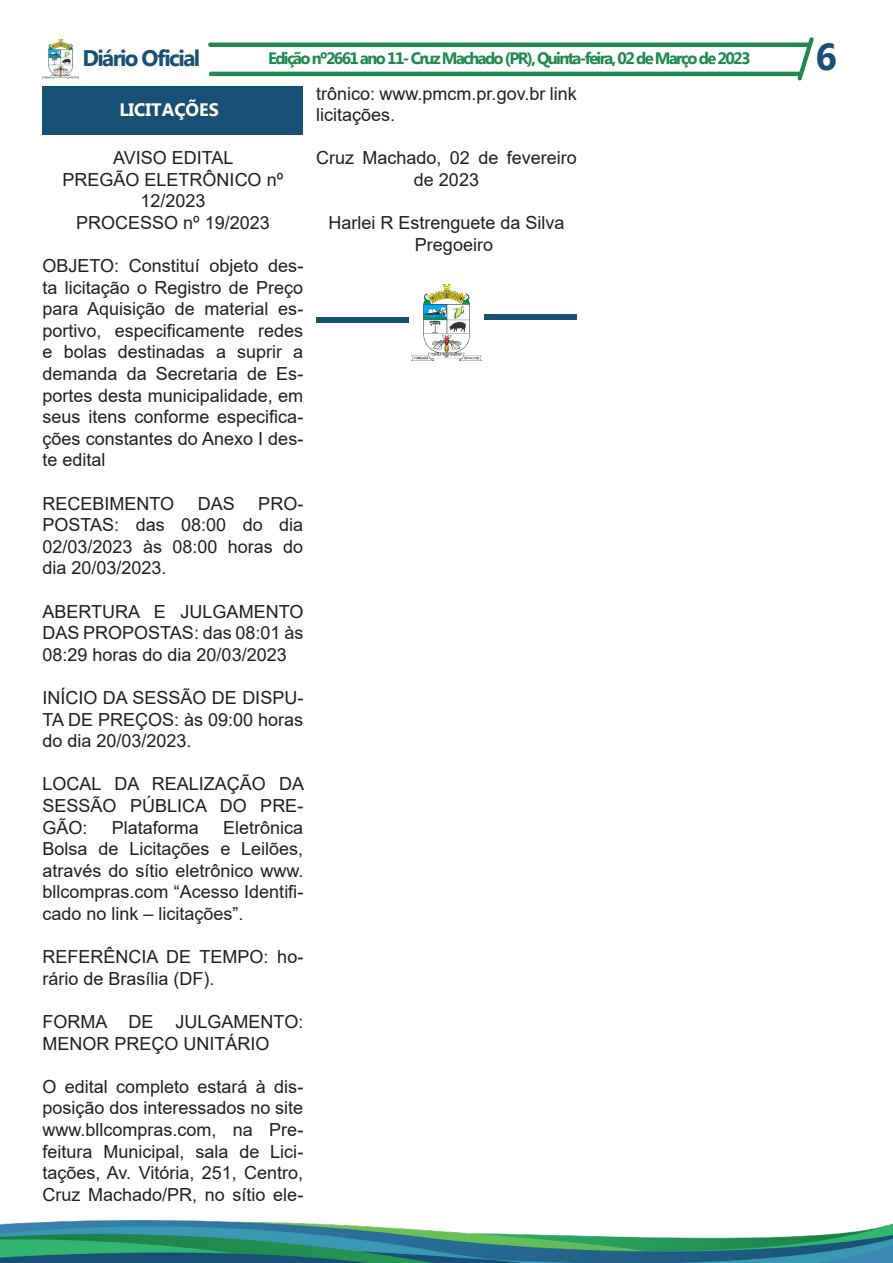
<style>
.page{position:relative;width:893px;height:1263px;background:#fff}
.page>*{position:absolute;margin:0;border:0;box-sizing:border-box;transform-origin:0 0}
.t1{font:700 37.5px "Myanmar Text";color:#175074}
.t2{font:700 22.5px "Myanmar Text";letter-spacing:-.07em;color:#175074}
.t3{font:18px/21.6px "Arial";color:#231f20;text-align:justify}
.t4{font:700 18px "Myanmar Text";color:#fff}
.t5{font:700 16.5px "Myanmar Text";letter-spacing:-.1em;color:#20894d}
</style>
<div class="page">
<img style="left:0;top:1219px;width:893px;height:44px">
<hr style="left:208px;top:43px;width:602px;height:4px;background:#20894d;border-radius:2px">
<hr style="left:209px;top:72px;width:593px;height:4px;background:#20894d;border-radius:2px">
<img style="left:43px;top:40px;width:36px;height:38px">
<svg style="left:797px;top:37px;width:17px;height:44px"></svg>
<div style="left:43px;top:86px;width:260px;height:49px;background:#175074"></div>
<svg style="left:316px;top:317px;width:93px;height:5px"></svg>
<img style="left:411px;top:285px;width:71px;height:75px">
<svg style="left:484px;top:314px;width:93px;height:6px"></svg>
<p class="t2" style="left:82px;top:45px;width:119px">Diário Oficial</p>
<p class="t5" style="left:268px;top:49px;width:484px">Edição nº2661 ano 11- Cruz Machado (PR), Quinta-feira, 02 de Março de 2023</p>
<p class="t1" style="left:815px;top:35px;width:23px">6</p>
<p class="t4" style="left:119px;top:99px;width:101px">LICITAÇÕES</p>
<p class="t3" style="left:316px;top:82px;width:262px">trônico: www.pmcm.pr.gov.br link licitações.</p>
<p class="t3" style="left:316px;top:147px;width:262px;text-align:center">Cruz Machado, 02 de fevereiro de 2023</p>
<p class="t3" style="left:328px;top:212px;width:238px">Harlei R Estrenguete da Silva</p>
<p class="t3" style="left:415px;top:234px;width:80px">Pregoeiro</p>
<p class="t3" style="left:113px;top:147px;width:122px">AVISO EDITAL</p>
<p class="t3" style="left:63px;top:168px;width:222px;text-align:center">PREGÃO ELETRÔNICO nº<br>12/2023</p>
<p class="t3" style="left:76px;top:212px;width:195px">PROCESSO nº 19/2023</p>
<p class="t3" style="left:43px;top:255px;width:262px">OBJETO: Constituí objeto des&shy;ta licitação o Registro de Preço para Aquisição de material es&shy;portivo, especificamente redes e bolas destinadas a suprir a demanda da Secretaria de Es&shy;portes desta municipalidade, em seus itens conforme especifica&shy;ções constantes do Anexo I des&shy;te edital</p>
<p class="t3" style="left:43px;top:492px;width:133px">RECEBIMENTO</p>
<p class="t3" style="left:198px;top:492px;width:39px">DAS</p>
<p class="t3" style="left:43px;top:492px;width:262px;text-indent:216px">PRO-POSTAS: das 08:00 do dia 02/03/2023 às 08:00 horas do dia 20/03/2023.</p>
<p class="t3" style="left:43px;top:600px;width:262px">ABERTURA E JULGAMENTO DAS PROPOSTAS: das 08:01 às 08:29 horas do dia 20/03/2023</p>
<p class="t3" style="left:43px;top:687px;width:262px">INÍCIO DA SESSÃO DE DISPU-TA DE PREÇOS: às 09:00 horas do dia 20/03/2023.</p>
<p class="t3" style="left:43px;top:773px;width:263px">LOCAL DA REALIZAÇÃO DA SESSÃO PÚBLICA DO PRE-GÃO:</p>
<p class="t3" style="left:112px;top:816px;width:89px">Plataforma</p>
<p class="t3" style="left:43px;top:816px;width:262px;text-indent:181px">Eletrônica Bolsa de Licitações e Leilões, através do sítio eletrônico www. bllcompras.com “Acesso Identifi&shy;cado no link – licitações”.</p>
<p class="t3" style="left:43px;top:946px;width:262px">REFERÊNCIA DE TEMPO: ho&shy;rário de Brasília (DF).</p>
<p class="t3" style="left:43px;top:1011px;width:262px">FORMA DE JULGAMENTO:<br>MENOR PREÇO UNITÁRIO</p>
<p class="t3" style="left:43px;top:1076px;width:262px">O edital completo estará à dis&shy;posição dos interessados no site www.bllcompras.com, na Pre&shy;feitura Municipal, sala de Lici&shy;tações, Av. Vitória, 251, Centro, Cruz Machado/PR, no sítio ele-</p>
</div>
